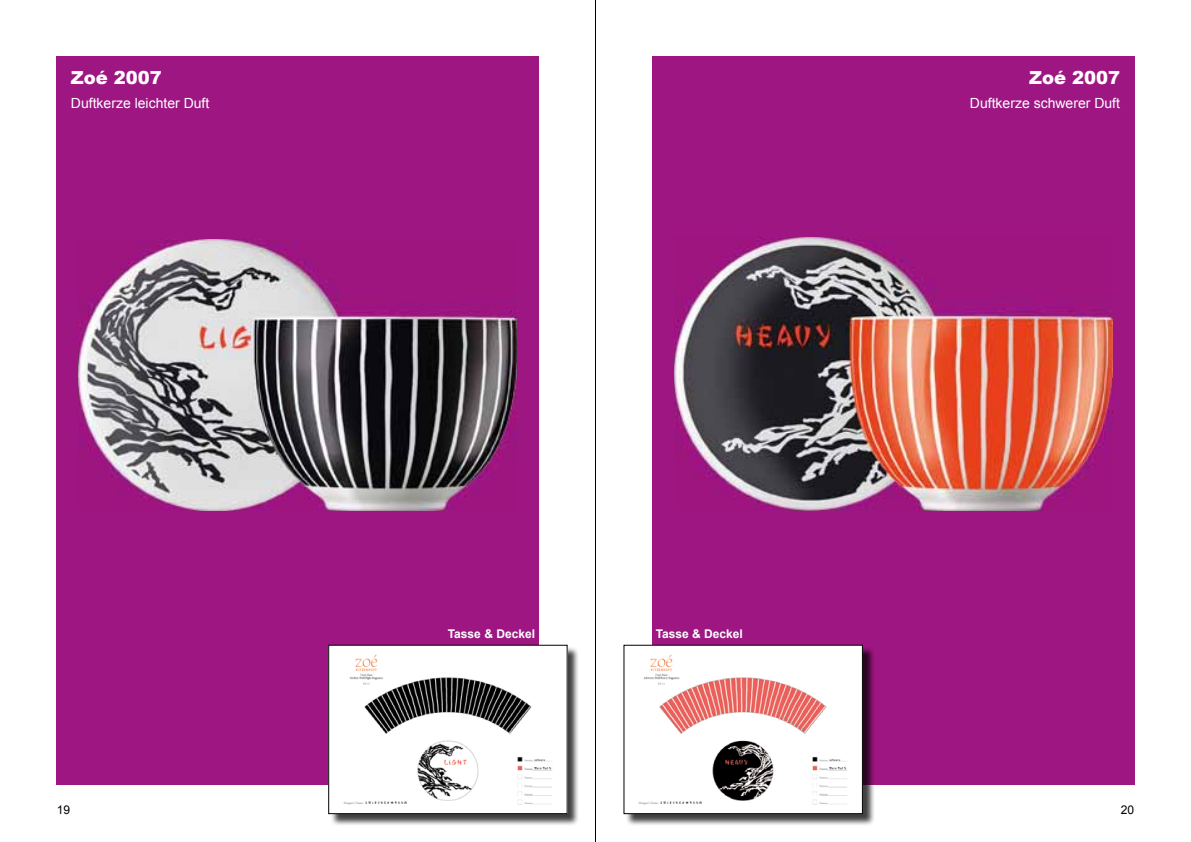
<style>
.page{position:relative;width:1191px;height:842px;background:#fff}
.page>*{position:absolute;margin:0;border:0;box-sizing:border-box;transform-origin:0 0}
.t1{font:900 18px "Arial";color:#fff}
.t2{font:14px "Arial";color:#fff}
.t3{font:700 12px "Arial";color:#fff}
.t4{font:12px "Arial";color:#000}
</style>
<div class="page">
<div style="left:57px;top:57px;width:482px;height:728px;background:#9e1682"></div>
<img style="left:79px;top:239px;width:437px;height:271px">
<div style="left:652px;top:57px;width:482px;height:728px;background:#9e1682"></div>
<img style="left:674px;top:238px;width:438px;height:272px">
<div style="left:625px;top:647px;width:250px;height:179px;background:#000;opacity:.75"></div>
<img style="left:626px;top:647px;width:234px;height:165px">
<div style="left:330px;top:647px;width:249px;height:179px;background:#000;opacity:.75"></div>
<img style="left:330px;top:647px;width:235px;height:165px">
<div style="left:328px;top:645px;width:239px;height:169px;border:1px solid #000"></div>
<hr style="left:595px;top:0;width:1px;height:842px;background:#000">
<p class="t1" style="left:71px;top:64px;width:93px">Zoé 2007</p>
<p class="t2" style="left:71px;top:94px;width:140px">Duftkerze leichter Duft</p>
<p class="t3" style="left:448px;top:626px;width:89px">Tasse &amp; Deckel</p>
<p class="t3" style="left:655px;top:626px;width:89px">Tasse &amp; Deckel</p>
<p class="t1" style="left:1029px;top:64px;width:93px">Zoé 2007</p>
<p class="t2" style="left:970px;top:94px;width:152px">Duftkerze schwerer Duft</p>
<p class="t4" style="left:57px;top:802px;width:15px">19</p>
<p class="t4" style="left:1121px;top:802px;width:15px">20</p>
</div>
